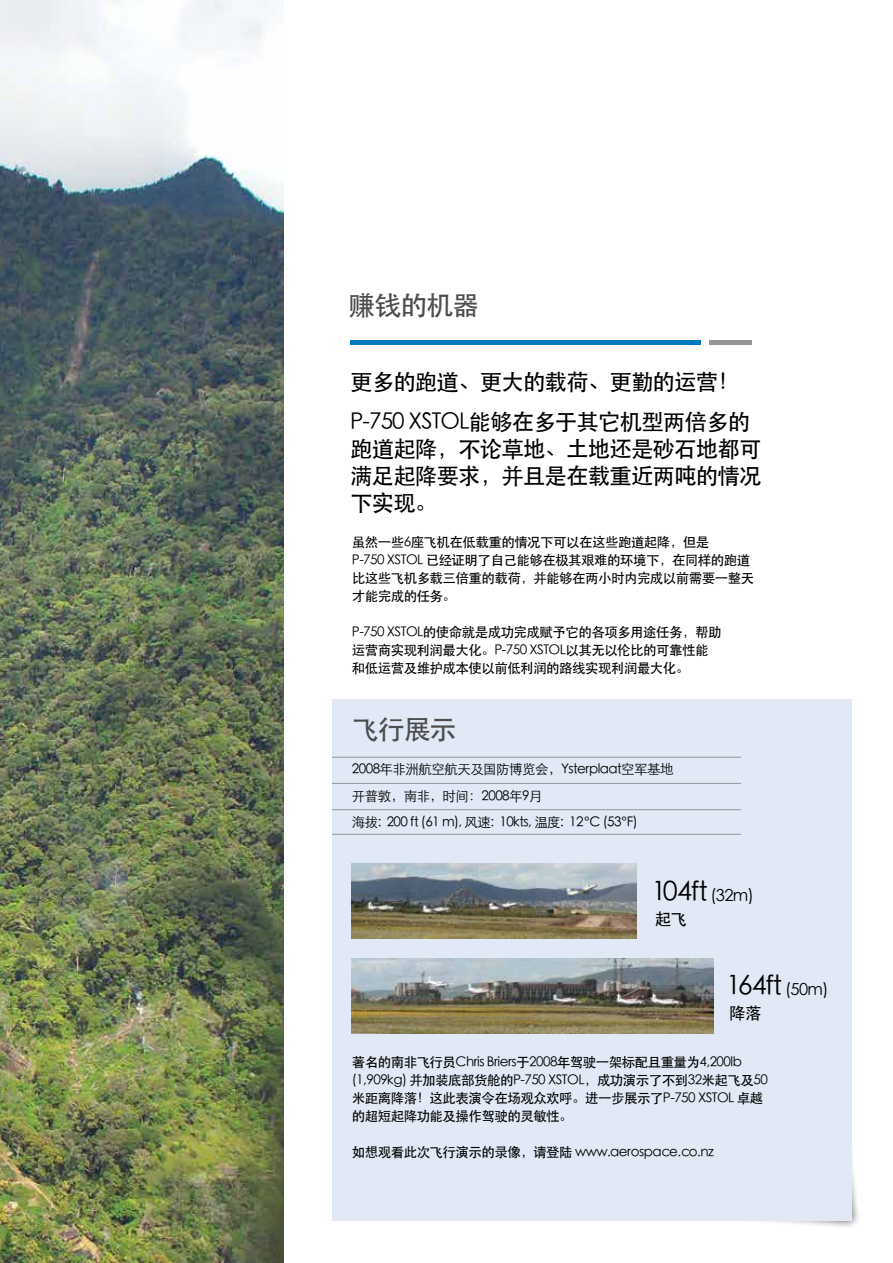
<style>
.page{position:relative;width:893px;height:1263px;background:#fff}
.page>*{position:absolute;margin:0;border:0;box-sizing:border-box;transform-origin:0 0}
.t1{font:27px "ST Heiti";letter-spacing:-.04em;color:#000}
.t2{font:27px "ST Heiti";letter-spacing:-.04em;color:#4d4d4f}
.t3{font:22.5px/27px "ST Heiti";letter-spacing:-.04em;color:#000}
.t4{font:16.5px "ST Heiti";color:#000}
.t5{font:13.5px/18px "ST Heiti";letter-spacing:-.04em;color:#000}
.t6{font:13.5px/26.5px "ST Xihei";letter-spacing:-.04em;color:#000}
.s1{font-family:"Gotham HTF"}
.s2{font-size:16.5px}
</style>
<div class="page">
<div style="left:694px;top:1139px;width:167px;height:91px;background:#000;opacity:.75"></div>
<div style="left:332px;top:699px;width:519px;height:521px;background:#e1e9f6"></div>
<div style="left:350px;top:340px;width:350px;height:5px;background:#0079c1"></div>
<div style="left:709px;top:340px;width:43px;height:5px;background:#939598"></div>
<img style="left:352px;top:864px;width:54px;height:74px">
<img style="left:406px;top:864px;width:72px;height:74px">
<img style="left:478px;top:864px;width:159px;height:74px">
<img style="left:363px;top:902px;width:38px;height:11px">
<img style="left:459px;top:877px;width:76px;height:54px">
<img style="left:352px;top:959px;width:102px;height:74px">
<img style="left:527px;top:959px;width:186px;height:74px">
<img style="left:607px;top:959px;width:105px;height:74px">
<img style="left:454px;top:959px;width:73px;height:74px">
<img style="left:645px;top:959px;width:53px;height:73px">
<hr style="left:332px;top:783px;width:409px;height:1px;background:#939598">
<hr style="left:332px;top:834px;width:409px;height:1px;background:#939598">
<hr style="left:332px;top:809px;width:409px;height:1px;background:#939598">
<hr style="left:332px;top:757px;width:409px;height:1px;background:#939598">
<img style="left:0;top:0;width:283px;height:1263px">
<h1 class="t2" style="left:349px;top:292px;width:132px">赚钱的机器</h1>
<h2 class="t3" style="left:350px;top:362px;width:402px;line-height:39.8px">更多的跑道、更大的载荷、更勤的运营！<br>P-750 XSTOL能够在多于其它机型两倍多的</h2>
<h2 class="t3" style="left:350px;top:435px;width:413px;text-align:justify">跑道起降，不论草地、土地还是砂石地都可满足起降要求，并且是在载重近两吨的情况下实现。</h2>
<p class="t5" style="left:352px;top:533px;width:404px">虽然一些6座飞机在低载重的情况下可以在这些跑道起降，但是<br>P-750 XSTOL 已经证明了自己能够在极其艰难的环境下，在同样的跑道比这些飞机多载三倍重的载荷，并能够在两小时内完成以前需要一整天才能完成的任务。</p>
<p class="t5" style="left:352px;top:623px;width:371px">P-750 XSTOL的使命就是成功完成赋予它的各项多用途任务，帮助运营商实现利润最大化。P-750 XSTOL以其无以伦比的可靠性能和低运营及维护成本使以前低利润的路线实现利润最大化。</p>
<h1 class="t2" style="left:352px;top:716px;width:106px">飞行展示</h1>
<p class="t6" style="left:352px;top:756px;width:323px">2008年非洲航空航天及国防博览会，Ysterplaat空军基地开普敦，南非，时间：2008年9月<br>海拔: 200 ft (61 m), 风速: 10kts, 温度: 12<span class="s1">°</span>C (53<span class="s1">°</span>F)</p>
<h1 class="t1" style="left:651px;top:879px;width:104px">104ft <span class="s2">(32m)</span></h1>
<p class="t4" style="left:655px;top:911px;width:34px">起飞</p>
<h1 class="t1" style="left:726px;top:973px;width:104px">164ft <span class="s2">(50m)</span></h1>
<p class="t4" style="left:729px;top:1005px;width:34px">降落</p>
<p class="t5" style="left:352px;top:1053px;width:417px">著名的南非飞行员Chris Briers于2008年驾驶一架标配且重量为4,200lb (1,909kg) 并加装底部货舱的P-750 XSTOL，成功演示了不到32米起飞及50米距离降落！这此表演令在场观众欢呼。进一步展示了P-750 XSTOL 卓越的超短起降功能及操作驾驶的灵敏性。</p>
<p class="t5" style="left:352px;top:1143px;width:363px">如想观看此次飞行演示的录像，请登陆 www.aerospace.co.nz</p>
</div>
